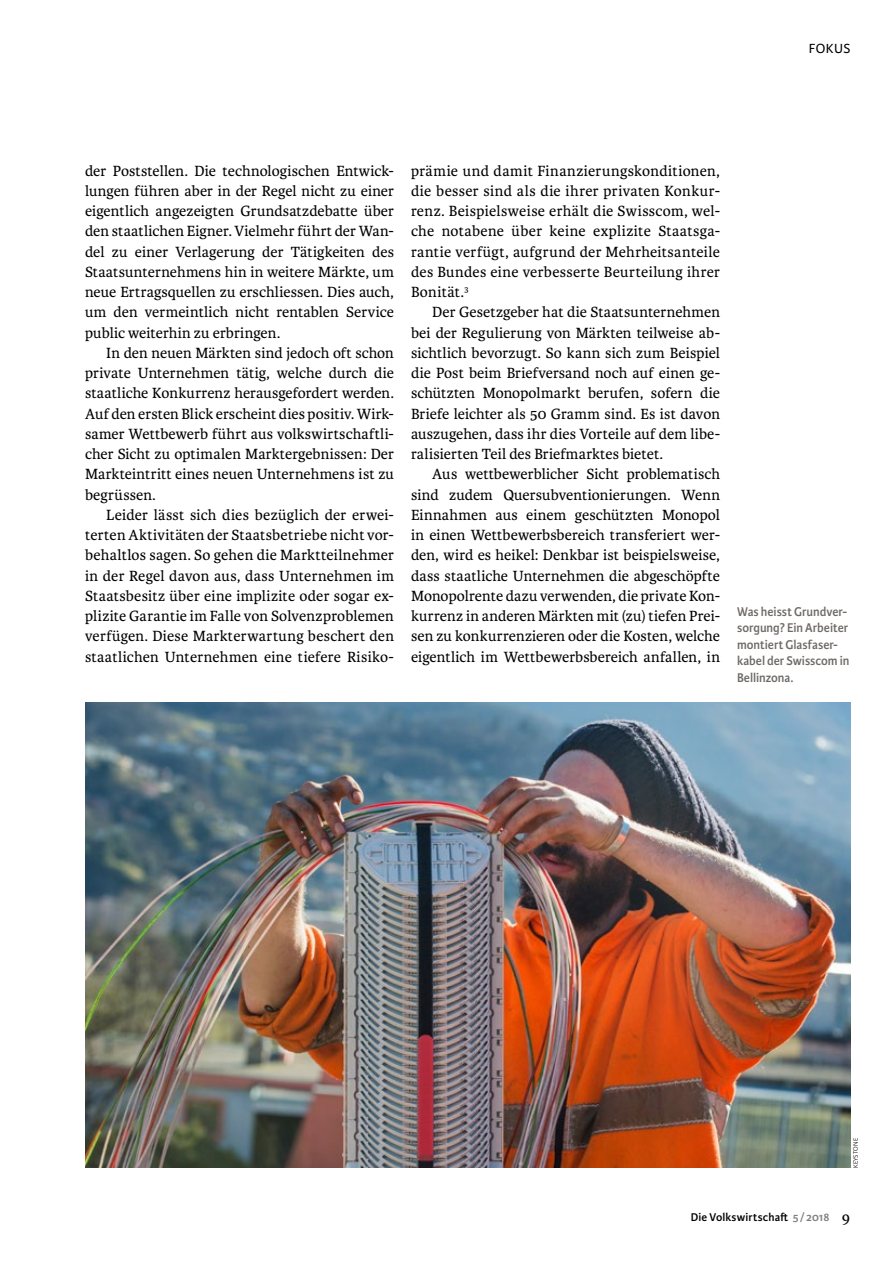
<style>
.page{position:relative;width:893px;height:1263px;background:#fff}
.page>*{position:absolute;margin:0;border:0;box-sizing:border-box;transform-origin:0 0}
.t1{font:15.75px/20.2px "Karmina";letter-spacing:.005em;color:#000;text-align:justify}
.t2{font:14.1px "Karmina Sans";letter-spacing:.035em;color:#000}
.t3{font:600 13.5px/16.5px "Karmina Sans";color:#6d6966;scale:.95 1}
.t4{font:600 12px "Karmina Sans";letter-spacing:.01em;color:#000}
.t5{font:300 6.75px "Karmina Sans";letter-spacing:.01em;color:#000}
.s1{color:#817e7b}
.s2{font-family:"Karmina";font-weight:400;font-size:16.5px}
</style>
<div class="page">
<img style="left:85px;top:702px;width:765px;height:466px">
<p class="t2" style="left:809px;top:41px;width:43px">FOKUS</p>
<p class="t1" style="left:85px;top:160px;width:310px">der Poststellen. Die technologischen Entwick&shy;lungen führen aber in der Regel nicht zu einer eigentlich angezeigten Grundsatzdebatte über den staatlichen Eigner. Vielmehr führt der Wan&shy;del zu einer Verlagerung der Tätigkeiten des Staatsunternehmens hin in weitere Märkte, um neue Ertragsquellen zu erschliessen. Dies auch, um den vermeintlich nicht rentablen Service public weiterhin zu erbringen.</p>
<p class="t1" style="left:85px;top:343px;width:310px;text-indent:21px">In den neuen Märkten sind jedoch oft schon private Unternehmen tätig, welche durch die staatliche Konkurrenz herausgefordert werden.<br>Auf den ersten Blick erscheint dies positiv. Wirk&shy;samer Wettbewerb führt aus volkswirtschaftli&shy;cher Sicht zu optimalen Marktergebnissen: Der Markteintritt eines neuen Unternehmens ist zu begrüssen.</p>
<p class="t1" style="left:85px;top:505px;width:311px;text-indent:21px">Leider lässt sich dies bezüglich der erwei&shy;terten Aktivitäten der Staatsbetriebe nicht vor&shy;behaltlos sagen. So gehen die Marktteilnehmer in der Regel davon aus, dass Unternehmen im Staatsbesitz über eine implizite oder sogar ex&shy;plizite Garantie im Falle von Solvenzproblemen verfügen. Diese Markterwartung beschert den staatlichen Unternehmen eine tiefere Risiko-</p>
<p class="t1" style="left:411px;top:161px;width:310px">prämie und damit Finanzierungskonditionen, die besser sind als die ihrer privaten Konkur&shy;renz. Beispielsweise erhält die Swisscom, wel&shy;che notabene über keine explizite Staatsga&shy;rantie verfügt, aufgrund der Mehrheitsanteile des Bundes eine verbesserte Beurteilung ihrer Bonität.<sup>3</sup></p>
<p class="t1" style="left:411px;top:302px;width:311px;text-indent:21px">Der Gesetzgeber hat die Staatsunternehmen bei der Regulierung von Märkten teilweise ab&shy;sichtlich bevorzugt. So kann sich zum Beispiel die Post beim Briefversand noch auf einen ge&shy;schützten Monopolmarkt berufen, sofern die Briefe leichter als 50 Gramm sind. Es ist davon auszugehen, dass ihr dies Vorteile auf dem libe&shy;ralisierten Teil des Briefmarktes bietet.</p>
<p class="t1" style="left:411px;top:464px;width:310px;text-indent:21px">Aus wettbewerblicher Sicht problematisch sind zudem Quersubventionierungen. Wenn Einnahmen aus einem geschützten Monopol in einen Wettbewerbsbereich transferiert wer&shy;den, wird es heikel: Denkbar ist beispielsweise, dass staatliche Unternehmen die abgeschöpfte Monopolrente dazu verwenden, die private Kon&shy;kurrenz in anderen Märkten mit (zu) tiefen Prei&shy;sen zu konkurrenzieren oder die Kosten, welche eigentlich im Wettbewerbsbereich anfallen, in</p>
<p class="t3" style="left:737px;top:603px;width:120px">Was heisst Grundver&shy;sorgung? Ein Arbeiter montiert Glasfaser&shy;kabel der Swisscom in<br>Bellinzona.</p>
<p class="t5" style="left:852px;top:1168px;width:31px;rotate:-90deg">KEYSTONE</p>
<p class="t4" style="left:691px;top:1210px;width:161px">Die Volkswirtschaft <span class="s1">5 /2018</span> <span class="s2">9</span></p>
</div>
